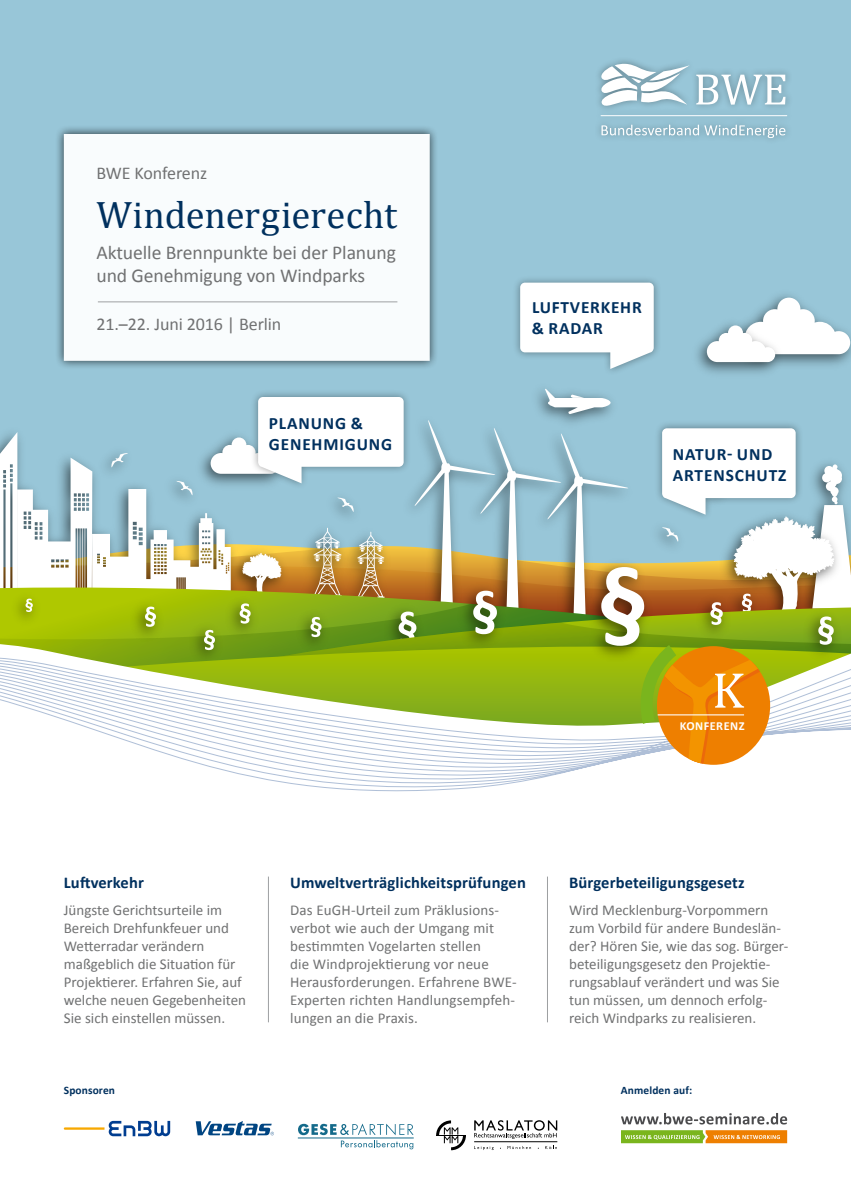
<style>
.page{position:relative;width:851px;height:1191px;background:#fff}
.page>*{position:absolute;margin:0;border:0;box-sizing:border-box;transform-origin:0 0}
.t1{font:38.4px "Cambria";letter-spacing:-.005em;color:#00305e}
.t2{font:19.65px/23.5px "Calibri";letter-spacing:-.005em;color:#707172}
.t3{font:18px "Calibri";letter-spacing:-.005em;color:#707172}
.t4{font:700 17.4px/21.5px "Calibri";letter-spacing:.05em;color:#00305e}
.t5{font:700 16.5px "Calibri";letter-spacing:.01em;color:#00305e}
.t6{font:15px/18px "Calibri";color:#707172}
.t7{font:700 12.3px "Calibri";letter-spacing:.04em;color:#fff}
.t8{font:700 11.4px "Calibri";letter-spacing:.01em;color:#00305e}
</style>
<div class="page">
<div style="left:0;top:0;width:850px;height:628px;background:#98c6d8"></div>
<img style="left:775px;top:294px;width:69px;height:72px">
<svg style="left:706px;top:298px;width:144px;height:64px"></svg>
<div style="left:512px;top:275px;width:149px;height:101px;background:#000;opacity:.35"></div>
<svg style="left:520px;top:283px;width:133px;height:86px"></svg>
<svg style="left:696px;top:75px;width:89px;height:30px"></svg>
<svg style="left:598px;top:64px;width:91px;height:45px"></svg>
<hr style="left:600px;top:115px;width:187px;height:1px;background:#fff">
<svg style="left:601px;top:125px;width:184px;height:13px"></svg>
<div style="left:55px;top:125px;width:384px;height:245px;background:#000;opacity:.75"></div>
<div style="left:64px;top:134px;width:365px;height:227px;background:#f9fcfd"></div>
<hr style="left:98px;top:301px;width:299px;height:1px;background:#9ea0a2">
<svg style="left:203px;top:765px;width:393px;height:27px"></svg>
<svg style="left:0;top:389px;width:850px;height:376px"></svg>
<hr style="left:268px;top:876px;width:1px;height:146px;background:#9ea0a2">
<hr style="left:547px;top:876px;width:1px;height:146px;background:#9ea0a2">
<svg style="left:621px;top:1113px;width:166px;height:11px"></svg>
<svg style="left:621px;top:1130px;width:166px;height:13px"></svg>
<svg style="left:298px;top:1123px;width:115px;height:26px"></svg>
<hr style="left:298px;top:1137px;width:115px;height:1px;background:#146a8a">
<svg style="left:436px;top:1120px;width:30px;height:30px"></svg>
<svg style="left:474px;top:1120px;width:83px;height:18px"></svg>
<svg style="left:474px;top:1146px;width:19px;height:4px"></svg>
<svg style="left:507px;top:1146px;width:24px;height:3px"></svg>
<svg style="left:545px;top:1146px;width:12px;height:3px"></svg>
<hr style="left:474px;top:1141px;width:83px;height:1px;background:#000">
<svg style="left:64px;top:1120px;width:106px;height:16px"></svg>
<svg style="left:196px;top:1121px;width:78px;height:14px"></svg>
<p class="t3" style="left:96px;top:161px;width:112px">BWE Konferenz</p>
<h1 class="t1" style="left:96px;top:192px;width:302px">Windenergierecht</h1>
<h2 class="t2" style="left:96px;top:240px;width:301px">Aktuelle Brennpunkte bei der Planung und Genehmigung von Windparks</h2>
<p class="t3" style="left:96px;top:312px;width:186px">21.–22. Juni 2016 | Berlin</p>
<p class="t4" style="left:269px;top:412px;width:125px">PLANUNG &amp;<br>GENEHMIGUNG</p>
<p class="t4" style="left:531px;top:296px;width:111px">LUFTVERKEHR &amp; RADAR</p>
<p class="t4" style="left:672px;top:443px;width:115px">NATUR- UND<br>ARTENSCHUTZ</p>
<p class="t7" style="left:679px;top:718px;width:66px">KONFERENZ</p>
<p class="t5" style="left:64px;top:871px;width:82px">Luftverkehr</p>
<p class="t6" style="left:64px;top:900px;width:184px">Jüngste Gerichtsurteile im<br>Bereich Drehfunkfeuer und<br>Wetterradar verändern maßgeblich die Situation für<br>Projektierer. Erfahren Sie, auf welche neuen Gegebenheiten<br>Sie sich einstellen müssen.</p>
<p class="t5" style="left:290px;top:871px;width:237px">Umweltverträglichkeitsprüfungen</p>
<p class="t6" style="left:290px;top:900px;width:228px">Das EuGH-Urteil zum Präklusions&shy;verbot wie auch der Umgang mit bestimmten Vogelarten stellen<br>die Windprojektierung vor neue<br>Herausforderungen. Erfahrene BWE-<br>Experten richten Handlungsempfeh&shy;lungen an die Praxis.</p>
<p class="t5" style="left:569px;top:871px;width:177px">Bürgerbeteiligungsgesetz</p>
<p class="t6" style="left:569px;top:900px;width:221px">Wird Mecklenburg-Vorpommern zum Vorbild für andere Bundeslän&shy;der? Hören Sie, wie das sog. Bürger&shy;beteiligungsgesetz den Projektie&shy;rungsablauf verändert und was Sie tun müssen, um dennoch erfolg&shy;reich Windparks zu realisieren.</p>
<p class="t8" style="left:64px;top:1083px;width:53px">Sponsoren</p>
<p class="t8" style="left:621px;top:1083px;width:73px">Anmelden auf:</p>
</div>
